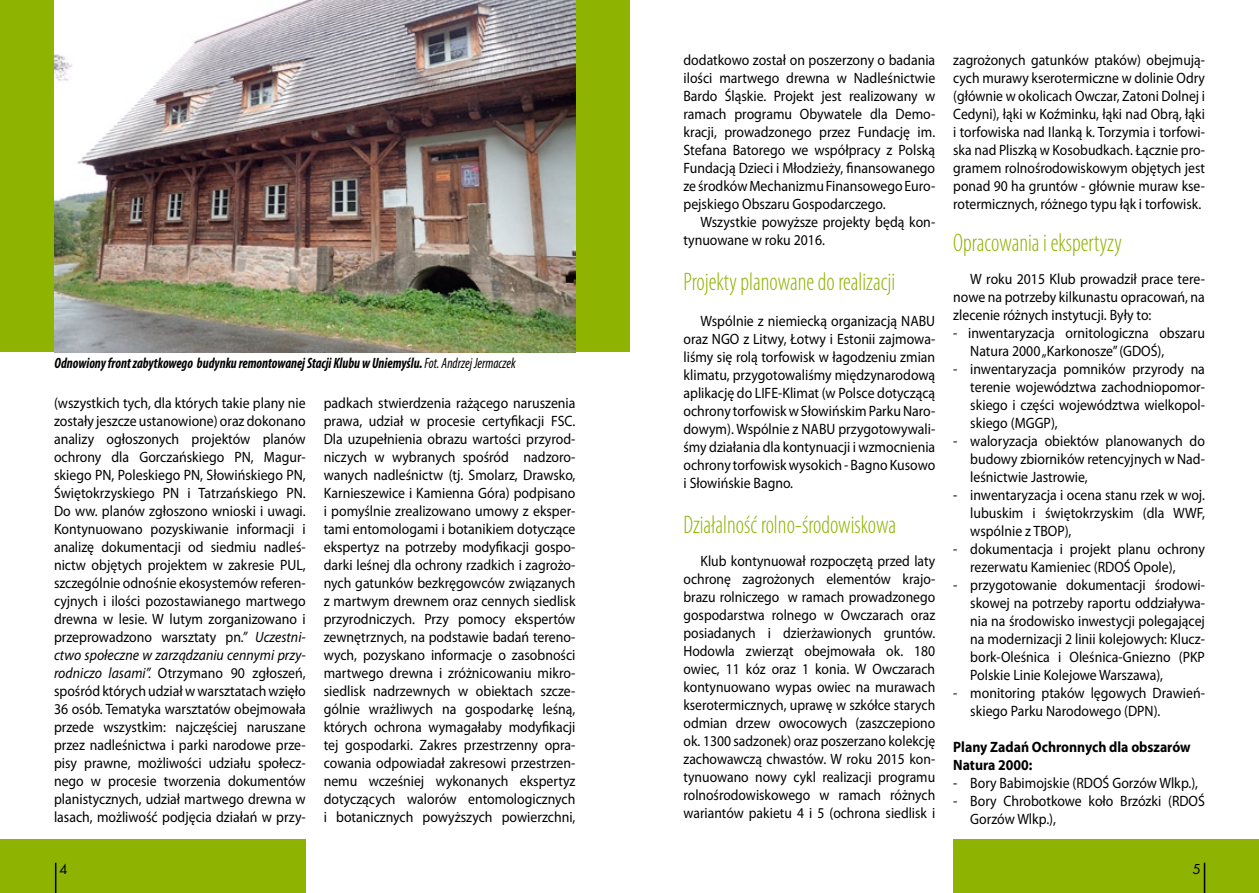
<style>
.page{position:relative;width:1259px;height:893px;background:#fff}
.page>*{position:absolute;margin:0;border:0;box-sizing:border-box;transform-origin:0 0}
.t1{font:300 condensed 25.5px "Myriad Pro";color:#8eb300;scale:.92 1}
.t2{font:15px/18px "Myriad Pro";color:#000;text-align:justify;scale:.92 1}
.t3{font:15px/18px "Myriad Pro";color:#000;text-align:justify;scale:.91 1}
.t4{font:italic 700 condensed 15px "Myriad Pro";color:#000;scale:.9 1}
.t5{font:700 15px/18px "Myriad Pro";color:#000;scale:.92 1}
.s1{font-weight:400}
.s2{font-style:italic}
</style>
<div class="page">
<div style="left:953px;top:839px;width:306px;height:54px;background:#8eb300"></div>
<div style="left:0;top:839px;width:306px;height:54px;background:#8eb300"></div>
<div style="left:0;top:0;width:629px;height:352px;background:#8eb300"></div>
<img style="left:54px;top:0;width:521px;height:352px">
<hr style="left:55px;top:863px;width:1px;height:30px;background:#000">
<hr style="left:1203px;top:863px;width:2px;height:30px;background:#000">
<p class="t4" style="left:55px;top:353px;width:514px">Odnowiony front zabytkowego budynku remontowanej Stacji Klubu w Uniemyślu. <span class="s1">Fot. Andrzej Jermaczek</span></p>
<p class="t2" style="left:54px;top:393px;width:275px">(wszystkich tych, dla których takie plany nie zostały jeszcze ustanowione) oraz dokonano analizy ogłoszonych projektów planów ochrony dla Gorczańskiego PN, Magur&shy;skiego PN, Poleskiego PN, Słowińskiego PN, Świętokrzyskiego PN i Tatrzańskiego PN.<br>Do ww. planów zgłoszono wnioski i uwagi.<br>Kontynuowano pozyskiwanie informacji i analizę dokumentacji od siedmiu nadleś&shy;nictw objętych projektem w zakresie PUL, szczególnie odnośnie ekosystemów referen&shy;cyjnych i ilości pozostawianego martwego drewna w lesie. W lutym zorganizowano i przeprowadzono warsztaty pn<span class="s2">.” Uczestni&shy;ctwo społeczne w zarządzaniu cennymi przy&shy;rodniczo lasami”.</span> Otrzymano 90 zgłoszeń, spośród których udział w warsztatach wzięło 36 osób. Tematyka warsztatów obejmowała przede wszystkim: najczęściej naruszane przez nadleśnictwa i parki narodowe prze&shy;pisy prawne, możliwości udziału społecz&shy;nego w procesie tworzenia dokumentów planistycznych, udział martwego drewna w lasach, możliwość podjęcia działań w przy-</p>
<p class="t2" style="left:324px;top:393px;width:275px">padkach stwierdzenia rażącego naruszenia prawa, udział w procesie certyfikacji FSC.<br>Dla uzupełnienia obrazu wartości przyrod&shy;niczych w wybranych spośród nadzoro&shy;wanych nadleśnictw (tj. Smolarz, Drawsko, Karnieszewice i Kamienna Góra) podpisano i pomyślnie zrealizowano umowy z eksper&shy;tami entomologami i botanikiem dotyczące ekspertyz na potrzeby modyfikacji gospo&shy;darki leśnej dla ochrony rzadkich i zagrożo&shy;nych gatunków bezkręgowców związanych z martwym drewnem oraz cennych siedlisk przyrodniczych. Przy pomocy ekspertów zewnętrznych, na podstawie badań tereno&shy;wych, pozyskano informacje o zasobności martwego drewna i zróżnicowaniu mikro&shy;siedlisk nadrzewnych w obiektach szcze&shy;gólnie wrażliwych na gospodarkę leśną, których ochrona wymagałaby modyfikacji tej gospodarki. Zakres przestrzenny opra&shy;cowania odpowiadał zakresowi przestrzen&shy;nemu wcześniej wykonanych ekspertyz dotyczących walorów entomologicznych i botanicznych powyższych powierzchni,</p>
<p class="t2" style="left:683px;top:51px;width:275px">dodatkowo został on poszerzony o badania ilości martwego drewna w Nadleśnictwie Bardo Śląskie. Projekt jest realizowany w ramach programu Obywatele dla Demo&shy;kracji, prowadzonego przez Fundację im.<br>Stefana Batorego we współpracy z Polską Fundacją Dzieci i Młodzieży, finansowanego ze środków Mechanizmu Finansowego Euro&shy;pejskiego Obszaru Gospodarczego.</p>
<p class="t2" style="left:683px;top:213px;width:275px;text-indent:17px">Wszystkie powyższe projekty będą kon&shy;tynuowane w roku 2016.</p>
<h1 class="t1" style="left:683px;top:267px;width:232px">Projekty planowane do realizacji</h1>
<p class="t2" style="left:683px;top:312px;width:275px;text-indent:17px">Wspólnie z niemiecką organizacją NABU oraz NGO z Litwy, Łotwy i Estonii zajmowa&shy;liśmy się rolą torfowisk w łagodzeniu zmian klimatu, przygotowaliśmy międzynarodową aplikację do LIFE-Klimat (w Polsce dotyczącą ochrony torfowisk w Słowińskim Parku Naro&shy;dowym). Wspólnie z NABU przygotowywali&shy;śmy działania dla kontynuacji i wzmocnienia ochrony torfowisk wysokich - Bagno Kusowo i Słowińskie Bagno.</p>
<h1 class="t1" style="left:683px;top:510px;width:233px">Działalność rolno-środowiskowa</h1>
<p class="t3" style="left:683px;top:552px;width:278px;text-indent:17px">Klub kontynuował rozpoczętą przed laty ochronę zagrożonych elementów krajo&shy;brazu rolniczego w ramach prowadzonego gospodarstwa rolnego w Owczarach oraz posiadanych i dzierżawionych gruntów.<br>Hodowla zwierząt obejmowała ok. 180 owiec, 11 kóz oraz 1 konia. W Owczarach kontynuowano wypas owiec na murawach kserotermicznych, uprawę w szkółce starych odmian drzew owocowych (zaszczepiono ok. 1300 sadzonek) oraz poszerzano kolekcję zachowawczą chwastów. W roku 2015 kon&shy;tynuowano nowy cykl realizacji programu rolnośrodowiskowego w ramach różnych wariantów pakietu 4 i 5 (ochrona siedlisk i</p>
<p class="t3" style="left:953px;top:51px;width:278px">zagrożonych gatunków ptaków) obejmują&shy;cych murawy kserotermiczne w dolinie Odry (głównie w okolicach Owczar, Zatoni Dolnej i Cedyni), łąki w Koźminku, łąki nad Obrą, łąki i torfowiska nad Ilanką k. Torzymia i torfowi&shy;ska nad Pliszką w Kosobudkach. Łącznie pro&shy;gramem rolnośrodowiskowym objętych jest ponad 90 ha gruntów - głównie muraw kse&shy;rotermicznych, różnego typu łąk i torfowisk.</p>
<h1 class="t1" style="left:953px;top:228px;width:185px">Opracowania i ekspertyzy</h1>
<p class="t2" style="left:953px;top:270px;width:275px;text-indent:17px">W roku 2015 Klub prowadził prace tere&shy;nowe na potrzeby kilkunastu opracowań, na zlecenie różnych instytucji. Były to:</p>
<p class="t2" style="left:970px;top:324px;width:257px;text-indent:-17px">- inwentaryzacja ornitologiczna obszaru<br>Natura 2000 „Karkonosze” (GDOŚ),</p>
<p class="t2" style="left:970px;top:360px;width:257px;text-indent:-17px">- inwentaryzacja pomników przyrody na terenie województwa zachodniopomor&shy;skiego i części województwa wielkopol&shy;skiego (MGGP),</p>
<p class="t2" style="left:970px;top:432px;width:257px;text-indent:-17px">- waloryzacja obiektów planowanych do budowy zbiorników retencyjnych w Nad&shy;leśnictwie Jastrowie,</p>
<p class="t2" style="left:970px;top:486px;width:257px;text-indent:-17px">- inwentaryzacja i ocena stanu rzek w woj. lubuskim i świętokrzyskim (dla WWF, wspólnie z TBOP),</p>
<p class="t2" style="left:970px;top:540px;width:257px;text-indent:-17px">- dokumentacja i projekt planu ochrony rezerwatu Kamieniec (RDOŚ Opole),</p>
<p class="t2" style="left:970px;top:576px;width:257px;text-indent:-17px">- przygotowanie dokumentacji środowi&shy;skowej na potrzeby raportu oddziaływa&shy;nia na środowisko inwestycji polegającej na modernizacji 2 linii kolejowych: Klucz&shy;bork-Oleśnica i Oleśnica-Gniezno (PKP Polskie Linie Kolejowe Warszawa),</p>
<p class="t2" style="left:970px;top:684px;width:257px;text-indent:-17px">- monitoring ptaków lęgowych Drawień&shy;skiego Parku Narodowego (DPN).</p>
<p class="t5" style="left:953px;top:738px;width:260px">Plany Zadań Ochronnych dla obszarów<br>Natura 2000:</p>
<p class="t2" style="left:953px;top:774px;width:268px">- Bory Babimojskie (RDOŚ Gorzów Wlkp.),</p>
<p class="t2" style="left:970px;top:792px;width:257px;text-indent:-17px">- Bory Chrobotkowe koło Brzózki (RDOŚ<br>Gorzów Wlkp.),</p>
</div>
